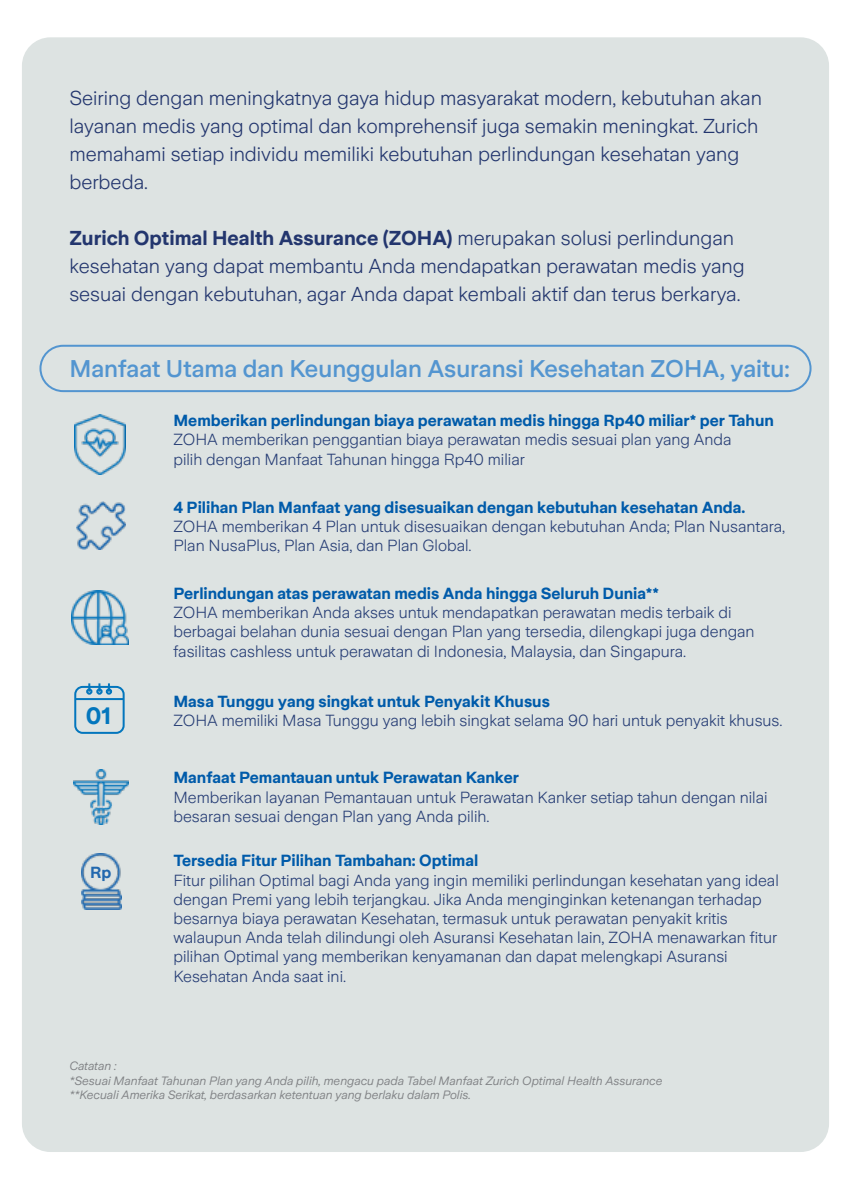
<style>
.page{position:relative;width:851px;height:1191px;background:#fff}
.page>*{position:absolute;margin:0;border:0;box-sizing:border-box;transform-origin:0 0}
.t1{font:500 24px "Zurich Sans";color:#5395d0}
.t2{font:700 23.6px "Zurich Sans";color:#0376bd}
.t3{font:300 20px/28px "Zurich Sans";color:#23366e}
.t4{font:300 16px/19.2px "Zurich Sans";color:#263d75}
.t5{font:700 16px "Zurich Sans";color:#005baa}
.t6{font:700 16px "Zurich Sans";color:#2268ae}
.t7{font:italic 12px/14.4px "Zurich Sans";color:#808285}
.s1{font-weight:700}
</style>
<div class="page">
<div style="left:22px;top:37px;width:806px;height:1115px;background:#dde3e2;border-radius:28px"></div>
<img style="left:72px;top:591px;width:56px;height:53px">
<img style="left:75px;top:414px;width:50px;height:60px">
<img style="left:77px;top:501px;width:48px;height:48px">
<img style="left:73px;top:769px;width:56px;height:56px">
<div style="left:74px;top:686px;width:51px;height:48px;border:2px solid #0376bd;border-radius:7px"></div>
<svg style="left:86px;top:683px;width:6px;height:11px"></svg>
<div style="left:96px;top:688px;width:7px;height:6px;border:2px solid #0376bd;border-radius:50%"></div>
<svg style="left:106px;top:683px;width:6px;height:11px"></svg>
<hr style="left:75px;top:698px;width:49px;height:2px;background:#0376bd">
<div style="left:39px;top:345px;width:772px;height:47px;border:2px solid #5395d0;border-radius:23px"></div>
<img style="left:82px;top:854px;width:39px;height:55px">
<div style="left:87px;top:858px;width:29px;height:29px;background:#dde3e2;border-radius:50%"></div>
<p class="t3" style="left:69px;top:84px;width:694px">Seiring dengan meningkatnya gaya hidup masyarakat modern, kebutuhan akan layanan medis yang optimal dan komprehensif juga semakin meningkat. Zurich memahami setiap individu memiliki kebutuhan perlindungan kesehatan yang berbeda.</p>
<p class="t3" style="left:69px;top:224px;width:676px"><span class="s1">Zurich Optimal Health Assurance (ZOHA)</span> merupakan solusi perlindungan kesehatan yang dapat membantu Anda mendapatkan perawatan medis yang sesuai dengan kebutuhan, agar Anda dapat kembali aktif dan terus berkarya.</p>
<h1 class="t1" style="left:69px;top:355px;width:721px">Manfaat Utama dan Keunggulan Asuransi Kesehatan ZOHA, yaitu:</h1>
<h2 class="t2" style="left:86px;top:703px;width:27px">01</h2>
<p class="t6" style="left:90px;top:863px;width:23px">Rp</p>
<p class="t5" style="left:173px;top:412px;width:602px">Memberikan perlindungan biaya perawatan medis hingga Rp40 miliar* per Tahun</p>
<p class="t4" style="left:173px;top:430px;width:559px">ZOHA memberikan penggantian biaya perawatan medis sesuai plan yang Anda pilih dengan Manfaat Tahunan hingga Rp40 miliar</p>
<p class="t5" style="left:173px;top:498px;width:573px">4 Pilihan Plan Manfaat yang disesuaikan dengan kebutuhan kesehatan Anda.</p>
<p class="t4" style="left:173px;top:517px;width:613px">ZOHA memberikan 4 Plan untuk disesuaikan dengan kebutuhan Anda; Plan Nusantara,<br>Plan NusaPlus, Plan Asia, dan Plan Global.</p>
<p class="t5" style="left:173px;top:585px;width:487px">Perlindungan atas perawatan medis Anda hingga Seluruh Dunia**</p>
<p class="t4" style="left:173px;top:603px;width:582px">ZOHA memberikan Anda akses untuk mendapatkan perawatan medis terbaik di berbagai belahan dunia sesuai dengan Plan yang tersedia, dilengkapi juga dengan fasilitas cashless untuk perawatan di Indonesia, Malaysia, dan Singapura.</p>
<p class="t5" style="left:173px;top:692px;width:378px">Masa Tunggu yang singkat untuk Penyakit Khusus</p>
<p class="t4" style="left:173px;top:711px;width:610px">ZOHA memiliki Masa Tunggu yang lebih singkat selama 90 hari untuk penyakit khusus.</p>
<p class="t5" style="left:173px;top:769px;width:347px">Manfaat Pemantauan untuk Perawatan Kanker</p>
<p class="t4" style="left:173px;top:788px;width:595px">Memberikan layanan Pemantauan untuk Perawatan Kanker setiap tahun dengan nilai besaran sesuai dengan Plan yang Anda pilih.</p>
<p class="t5" style="left:173px;top:852px;width:306px">Tersedia Fitur Pilihan Tambahan: Optimal</p>
<p class="t4" style="left:173px;top:870px;width:607px">Fitur pilihan Optimal bagi Anda yang ingin memiliki perlindungan kesehatan yang ideal dengan Premi yang lebih terjangkau. Jika Anda menginginkan ketenangan terhadap besarnya biaya perawatan Kesehatan, termasuk untuk perawatan penyakit kritis walaupun Anda telah dilindungi oleh Asuransi Kesehatan lain, ZOHA menawarkan fitur pilihan Optimal yang memberikan kenyamanan dan dapat melengkapi Asuransi Kesehatan Anda saat ini.</p>
<p class="t7" style="left:69px;top:1059px;width:594px">Catatan :<br>*Sesuai Manfaat Tahunan Plan yang Anda pilih, mengacu pada Tabel Manfaat Zurich Optimal Health Assurance **Kecuali Amerika Serikat, berdasarkan ketentuan yang berlaku dalam Polis.</p>
</div>
